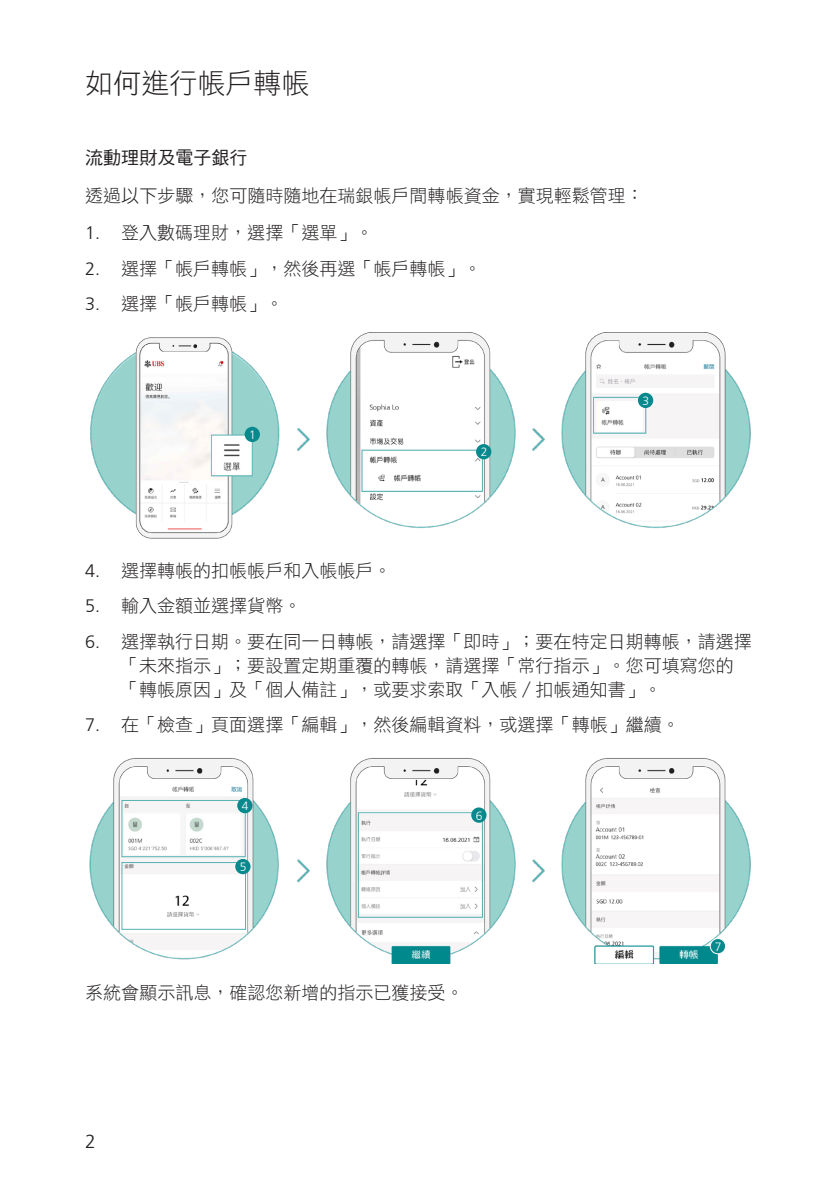
<style>
.page{position:relative;width:840px;height:1191px;background:#fff}
.page>*{position:absolute;margin:0;border:0;box-sizing:border-box;transform-origin:0 0}
.UBS_Template_Title_4{font:28px "DF Hei HK W3";color:#231f20}
.t1{font:300 19px "Frutigerfor UBS Web";color:#231f20}
.UBS_Template_Title_4-2{font:18px/24px "DF Hei HK W3";color:#231f20}
.Instruction_Steps{font:18px "DF Hei HK W3";color:#231f20}
.UBS_Template_Title_4-3{font:18px "DF Hei HK W5";color:#231f20}
.UBS_Template_Body_co{font:300 12px "Frutigerfor UBS Web";color:#fff}
.s1{font-family:"Frutigerfor UBS Web";font-weight:300}
</style>
<div class="page">
<img style="left:90px;top:332px;width:661px;height:207px">
<img style="left:89px;top:758px;width:662px;height:206px">
<div style="left:244px;top:427px;width:16px;height:15px;background:#08898d;border-radius:50%"></div>
<div style="left:476px;top:444px;width:15px;height:15px;background:#08898d;border-radius:50%"></div>
<div style="left:637px;top:393px;width:16px;height:15px;background:#08898d;border-radius:50%"></div>
<div style="left:121px;top:800px;width:124px;height:57px;border:1px solid #55b1b4"></div>
<div style="left:121px;top:862px;width:125px;height:67px;border:1px solid #55b1b4"></div>
<div style="left:237px;top:798px;width:15px;height:15px;background:#08898d;border-radius:50%"></div>
<div style="left:235px;top:859px;width:15px;height:15px;background:#08898d;border-radius:50%"></div>
<div style="left:471px;top:807px;width:15px;height:15px;background:#08898d;border-radius:50%"></div>
<div style="left:709px;top:938px;width:16px;height:15px;background:#08898d;border-radius:50%"></div>
<div style="left:709px;top:938px;width:16px;height:16px;border:1px solid #fff;border-radius:50%"></div>
<p class="UBS_Template_Title_4" style="left:85px;top:68px;width:225px">如何進行帳戶轉帳</p>
<p class="UBS_Template_Title_4-3" style="left:85px;top:147px;width:163px">流動理財及電子銀行</p>
<p class="UBS_Template_Title_4-2" style="left:85px;top:183px;width:560px">透過以下步驟，您可隨時隨地在瑞銀帳戶間轉帳資金，實現輕鬆管理：</p>
<p class="UBS_Template_Title_4-2" style="left:85px;top:220px;width:289px"><span class="s1">1.</span> 登入數碼理財，選擇「選單」。</p>
<p class="UBS_Template_Title_4-2" style="left:85px;top:256px;width:397px"><span class="s1">2.</span> 選擇「帳戶轉帳」，然後再選「帳戶轉帳」。</p>
<p class="UBS_Template_Title_4-2" style="left:85px;top:291px;width:199px"><span class="s1">3.</span> 選擇「帳戶轉帳」。</p>
<p class="UBS_Template_Body_co" style="left:249px;top:428px;width:8px">1</p>
<p class="UBS_Template_Body_co" style="left:480px;top:445px;width:8px">2</p>
<p class="UBS_Template_Body_co" style="left:642px;top:394px;width:8px">3</p>
<p class="UBS_Template_Title_4-2" style="left:85px;top:558px;width:307px"><span class="s1">4.</span> 選擇轉帳的扣帳帳戶和入帳帳戶。</p>
<p class="UBS_Template_Title_4-2" style="left:85px;top:593px;width:217px"><span class="s1">5.</span> 輸入金額並選擇貨幣。</p>
<p class="UBS_Template_Title_4-2" style="left:121px;top:629px;width:632px;text-indent:-36px"><span class="s1">6.</span> 選擇執行日期。要在同一日轉帳，請選擇「即時」；要在特定日期轉帳，請選擇「未來指示」；要設置定期重覆的轉帳，請選擇「常行指示」。您可填寫您的「轉帳原因」及「個人備註」，或要求索取「入帳／扣帳通知書」。</p>
<p class="UBS_Template_Title_4-2" style="left:85px;top:712px;width:596px"><span class="s1">7.</span> 在「檢查」頁面選擇「編輯」，然後編輯資料，或選擇「轉帳」繼續。</p>
<p class="UBS_Template_Body_co" style="left:242px;top:799px;width:8px">4</p>
<p class="UBS_Template_Body_co" style="left:240px;top:860px;width:8px">5</p>
<p class="UBS_Template_Body_co" style="left:475px;top:808px;width:8px">6</p>
<p class="Instruction_Steps" style="left:85px;top:983px;width:379px">系統會顯示訊息，確認您新增的指示已獲接受。</p>
<p class="t1" style="left:85px;top:1131px;width:12px">2</p>
<p class="UBS_Template_Body_co" style="left:714px;top:939px;width:8px">7</p>
</div>
